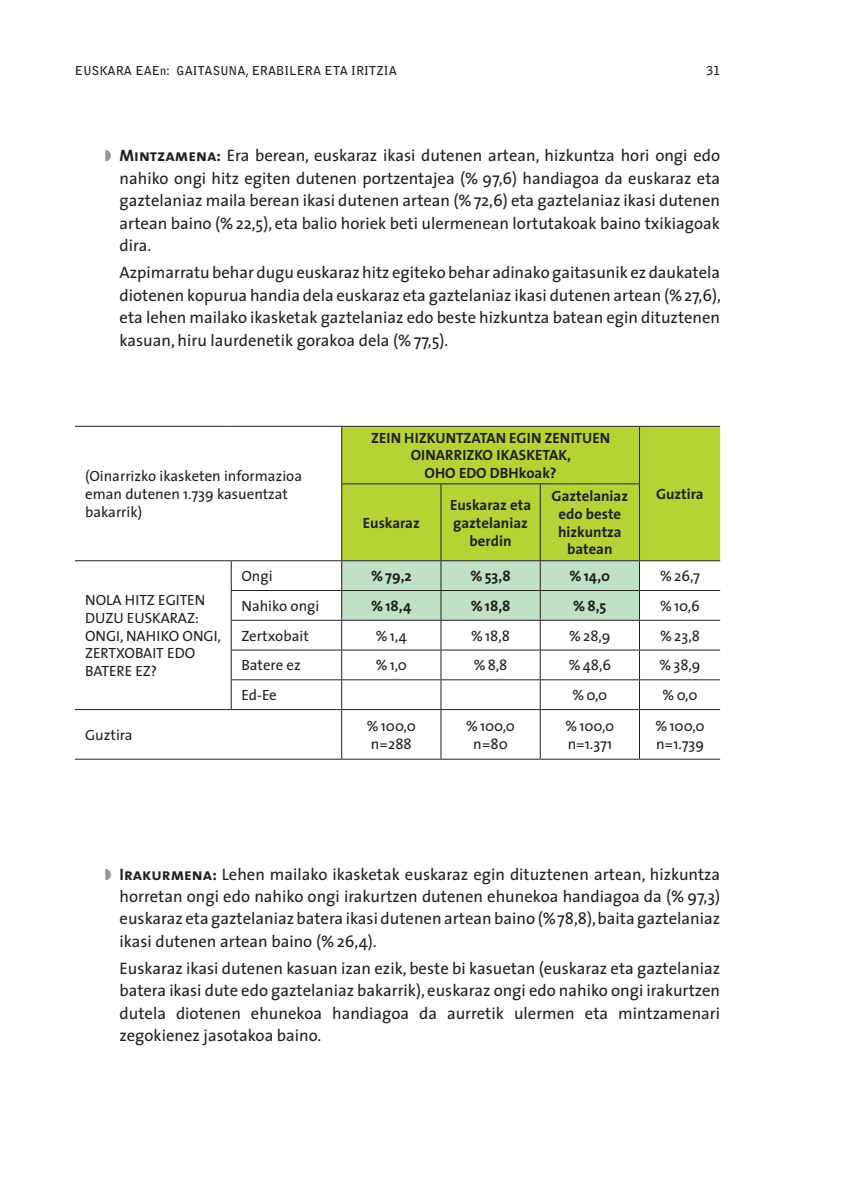
<style>
.page{position:relative;width:844px;height:1190px;background:#fff}
.page>*{position:absolute;margin:0;border:0;box-sizing:border-box;transform-origin:0 0}
.Normala{font:16.62px/22.4px "The Sans";color:#231f20;text-align:justify}
.tablatxt{font:14.88px/17.8px "The Sans";color:#231f20}
.tablatxt-2{font:700 14.88px/17.8px "The Sans";color:#231f20;text-align:center}
.t1{font:700 12.25px "Bell Gothic Std";color:#231f20}
.s1{color:#939598}
.s2{font-family:"The Sans Bold Caps"}
</style>
<div class="page">
<div style="left:342px;top:427px;width:378px;height:133px;background:#b5d334"></div>
<svg style="left:342px;top:561px;width:378px;height:198px"></svg>
<hr style="left:342px;top:560px;width:99px;height:1px;background:#231f20">
<hr style="left:441px;top:560px;width:99px;height:1px;background:#231f20">
<hr style="left:540px;top:560px;width:99px;height:1px;background:#231f20">
<hr style="left:639px;top:560px;width:81px;height:1px;background:#231f20">
<hr style="left:639px;top:590px;width:81px;height:1px;background:#231f20">
<hr style="left:639px;top:620px;width:81px;height:1px;background:#231f20">
<hr style="left:639px;top:650px;width:81px;height:1px;background:#231f20">
<hr style="left:639px;top:679px;width:81px;height:1px;background:#231f20">
<svg style="left:341px;top:561px;width:299px;height:148px"></svg>
<hr style="left:342px;top:709px;width:99px;height:1px;background:#231f20">
<hr style="left:441px;top:709px;width:99px;height:1px;background:#231f20">
<hr style="left:540px;top:709px;width:99px;height:1px;background:#231f20">
<hr style="left:639px;top:709px;width:81px;height:1px;background:#231f20">
<hr style="left:341px;top:710px;width:1px;height:49px;background:#231f20">
<hr style="left:440px;top:710px;width:1px;height:49px;background:#231f20">
<hr style="left:540px;top:710px;width:1px;height:49px;background:#231f20">
<hr style="left:639px;top:710px;width:1px;height:49px;background:#231f20">
<hr style="left:342px;top:759px;width:99px;height:1px;background:#231f20">
<hr style="left:441px;top:759px;width:99px;height:1px;background:#231f20">
<hr style="left:540px;top:759px;width:99px;height:1px;background:#231f20">
<hr style="left:639px;top:759px;width:81px;height:1px;background:#231f20">
<hr style="left:341px;top:483px;width:100px;height:1px;background:#231f20">
<hr style="left:341px;top:484px;width:1px;height:76px;background:#231f20">
<hr style="left:441px;top:483px;width:99px;height:1px;background:#231f20">
<hr style="left:440px;top:484px;width:1px;height:76px;background:#231f20">
<hr style="left:540px;top:483px;width:100px;height:1px;background:#231f20">
<hr style="left:540px;top:484px;width:1px;height:76px;background:#231f20">
<hr style="left:639px;top:484px;width:1px;height:76px;background:#231f20">
<hr style="left:75px;top:426px;width:156px;height:1px;background:#231f20">
<hr style="left:231px;top:426px;width:111px;height:1px;background:#231f20">
<hr style="left:342px;top:426px;width:99px;height:1px;background:#231f20">
<hr style="left:341px;top:427px;width:1px;height:56px;background:#231f20">
<hr style="left:441px;top:426px;width:99px;height:1px;background:#231f20">
<hr style="left:540px;top:426px;width:99px;height:1px;background:#231f20">
<hr style="left:639px;top:426px;width:81px;height:1px;background:#231f20">
<hr style="left:639px;top:427px;width:1px;height:56px;background:#231f20">
<hr style="left:75px;top:560px;width:156px;height:1px;background:#231f20">
<hr style="left:231px;top:560px;width:111px;height:1px;background:#231f20">
<hr style="left:231px;top:590px;width:111px;height:1px;background:#231f20">
<hr style="left:231px;top:620px;width:111px;height:1px;background:#231f20">
<hr style="left:231px;top:650px;width:111px;height:1px;background:#231f20">
<hr style="left:231px;top:679px;width:111px;height:1px;background:#231f20">
<svg style="left:231px;top:561px;width:1px;height:148px"></svg>
<hr style="left:75px;top:709px;width:156px;height:1px;background:#231f20">
<hr style="left:231px;top:709px;width:111px;height:1px;background:#231f20">
<hr style="left:75px;top:759px;width:156px;height:1px;background:#231f20">
<hr style="left:231px;top:759px;width:111px;height:1px;background:#231f20">
<p class="t1" style="left:75px;top:64px;width:323px">EUSKARA EAEn: GAITASUNA, ERABILERA ETA IRITZIA</p>
<p class="t1" style="left:706px;top:64px;width:15px">31</p>
<p class="Normala" style="left:120px;top:144px;width:602px;text-indent:-15px"><span class="s1">◗</span> <span class="s2">Mintzamena:</span> Era berean, euskaraz ikasi dutenen artean, hizkuntza hori ongi edo nahiko ongi hitz egiten dutenen portzentajea (% 97,6) handiagoa da euskaraz eta gaztelaniaz maila berean ikasi dutenen artean (% 72,6) eta gaztelaniaz ikasi dutenen artean baino (% 22,5), eta balio horiek beti ulermenean lortutakoak baino txikiagoak dira.</p>
<p class="Normala" style="left:120px;top:261px;width:602px">Azpimarratu behar dugu euskaraz hitz egiteko behar adinako gaitasunik ez daukatela diotenen kopurua handia dela euskaraz eta gaztelaniaz ikasi dutenen artean (% 27,6), eta lehen mailako ikasketak gaztelaniaz edo beste hizkuntza batean egin dituztenen kasuan, hiru laurdenetik gorakoa dela (% 77,5).</p>
<p class="tablatxt" style="left:85px;top:467px;width:218px">(Oinarrizko ikasketen informazioa eman dutenen 1.739 kasuentzat bakarrik)</p>
<p class="tablatxt-2" style="left:371px;top:428px;width:240px">ZEIN HIZKUNTZATAN EGIN ZENITUEN<br>OINARRIZKO IKASKETAK,<br>OHO EDO DBHkoak?</p>
<p class="tablatxt-2" style="left:363px;top:513px;width:58px">Euskaraz</p>
<p class="tablatxt-2" style="left:450px;top:495px;width:83px">Euskaraz eta gaztelaniaz berdin</p>
<p class="tablatxt-2" style="left:551px;top:487px;width:78px">Gaztelaniaz edo beste hizkuntza batean</p>
<p class="tablatxt-2" style="left:656px;top:485px;width:49px">Guztira</p>
<p class="tablatxt" style="left:85px;top:590px;width:137px">NOLA HITZ EGITEN<br>DUZU EUSKARAZ:<br>ONGI, NAHIKO ONGI,<br>ZERTXOBAIT EDO<br>BATERE EZ?</p>
<p class="tablatxt" style="left:85px;top:725px;width:49px">Guztira</p>
<p class="tablatxt" style="left:241px;top:567px;width:33px">Ongi</p>
<p class="tablatxt-2" style="left:371px;top:567px;width:42px">% 79,2</p>
<p class="tablatxt-2" style="left:470px;top:567px;width:42px">% 53,8</p>
<p class="tablatxt-2" style="left:569px;top:567px;width:42px">% 14,0</p>
<p class="tablatxt" style="left:660px;top:567px;width:41px">% 26,7</p>
<p class="tablatxt" style="left:241px;top:596px;width:79px">Nahiko ongi</p>
<p class="tablatxt-2" style="left:371px;top:596px;width:42px">% 18,4</p>
<p class="tablatxt-2" style="left:470px;top:596px;width:41px">% 18,8</p>
<p class="tablatxt-2" style="left:573px;top:596px;width:35px">% 8,5</p>
<p class="tablatxt" style="left:660px;top:596px;width:41px">% 10,6</p>
<p class="tablatxt" style="left:241px;top:626px;width:69px">Zertxobait</p>
<p class="tablatxt" style="left:376px;top:626px;width:32px">% 1,4</p>
<p class="tablatxt" style="left:471px;top:626px;width:40px">% 18,8</p>
<p class="tablatxt" style="left:569px;top:626px;width:43px">% 28,9</p>
<p class="tablatxt" style="left:660px;top:626px;width:41px">% 23,8</p>
<p class="tablatxt" style="left:241px;top:656px;width:61px">Batere ez</p>
<p class="tablatxt" style="left:376px;top:656px;width:33px">% 1,0</p>
<p class="tablatxt" style="left:473px;top:656px;width:35px">% 8,8</p>
<p class="tablatxt" style="left:568px;top:656px;width:44px">% 48,6</p>
<p class="tablatxt" style="left:659px;top:656px;width:43px">% 38,9</p>
<p class="tablatxt" style="left:241px;top:686px;width:37px">Ed-Ee</p>
<p class="tablatxt" style="left:572px;top:686px;width:36px">% 0,0</p>
<p class="tablatxt" style="left:662px;top:686px;width:36px">% 0,0</p>
<p class="tablatxt" style="left:367px;top:716px;width:50px">% 100,0</p>
<p class="tablatxt" style="left:371px;top:734px;width:42px">n=288</p>
<p class="tablatxt" style="left:466px;top:716px;width:50px">% 100,0</p>
<p class="tablatxt" style="left:473px;top:734px;width:36px">n=80</p>
<p class="tablatxt" style="left:565px;top:716px;width:50px">% 100,0</p>
<p class="tablatxt" style="left:567px;top:734px;width:46px">n=1.371</p>
<p class="tablatxt" style="left:655px;top:716px;width:50px">% 100,0</p>
<p class="tablatxt" style="left:656px;top:734px;width:49px">n=1.739</p>
<p class="Normala" style="left:120px;top:862px;width:602px;text-indent:-15px"><span class="s1">◗</span> <span class="s2">Irakurmena:</span> Lehen mailako ikasketak euskaraz egin dituztenen artean, hizkuntza horretan ongi edo nahiko ongi irakurtzen dutenen ehunekoa handiagoa da (% 97,3) euskaraz eta gaztelaniaz batera ikasi dutenen artean baino (% 78,8), baita gaztelaniaz ikasi dutenen artean baino (% 26,4).</p>
<p class="Normala" style="left:120px;top:957px;width:602px">Euskaraz ikasi dutenen kasuan izan ezik, beste bi kasuetan (euskaraz eta gaztelaniaz batera ikasi dute edo gaztelaniaz bakarrik), euskaraz ongi edo nahiko ongi irakurtzen dutela diotenen ehunekoa handiagoa da aurretik ulermen eta mintzamenari zegokienez jasotakoa baino.</p>
</div>
